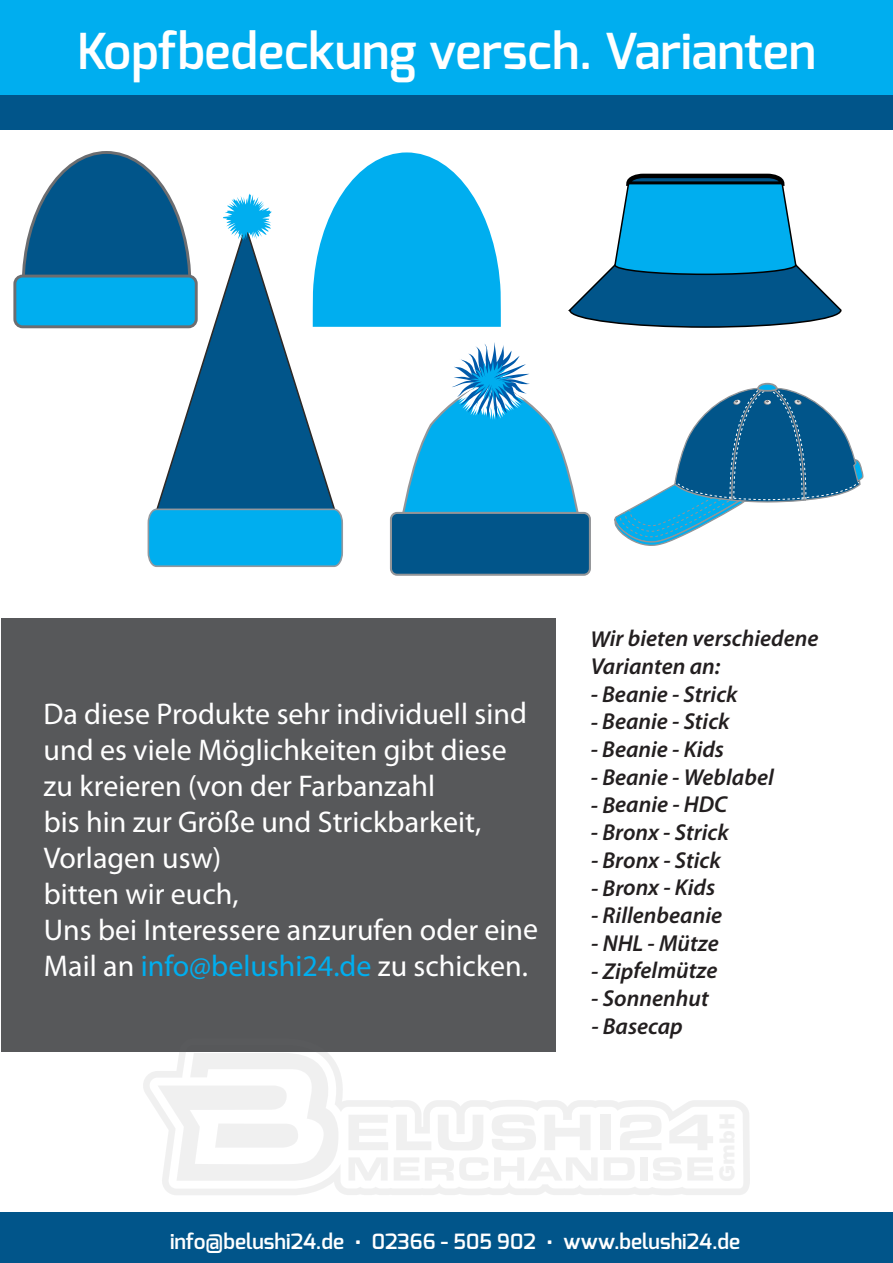
<style>
.page{position:relative;width:893px;height:1263px;background:#fff}
.page>*{position:absolute;margin:0;border:0;box-sizing:border-box;transform-origin:0 0}
.t1{font:600 49.5px "Exo";color:#fff}
.t2{font:30px/36px "Myriad Pro";color:#fff}
.t3{font:italic 600 23.1px/27.8px "Myriad Pro";color:#231f20}
.t4{font:600 21px "Exo";color:#fff}
.s1{color:#00aeef}
</style>
<div class="page">
<div style="left:0;top:94px;width:893px;height:36px;background:#01558a"></div>
<div style="left:0;top:0;width:893px;height:94px;background:#00aeef"></div>
<div style="left:0;top:1212px;width:893px;height:51px;background:#01558a"></div>
<div style="left:1px;top:618px;width:554px;height:433px;background:#57585a"></div>
<svg style="left:143px;top:1038px;width:607px;height:157px"></svg>
<svg style="left:396px;top:1115px;width:35px;height:35px"></svg>
<svg style="left:438px;top:1115px;width:45px;height:35px"></svg>
<svg style="left:492px;top:1114px;width:44px;height:36px"></svg>
<svg style="left:544px;top:1115px;width:47px;height:35px"></svg>
<div style="left:600px;top:1115px;width:11px;height:35px;background:#f0f0f0"></div>
<svg style="left:620px;top:1114px;width:41px;height:36px"></svg>
<svg style="left:669px;top:1115px;width:44px;height:35px"></svg>
<svg style="left:394px;top:1157px;width:204px;height:24px"></svg>
<svg style="left:604px;top:1157px;width:31px;height:23px"></svg>
<div style="left:640px;top:1157px;width:7px;height:23px;background:#f0f0f0"></div>
<svg style="left:653px;top:1157px;width:60px;height:24px"></svg>
<svg style="left:158px;top:1053px;width:230px;height:128px"></svg>
<svg style="left:20px;top:151px;width:162px;height:124px"></svg>
<div style="left:15px;top:276px;width:181px;height:51px;background:#00aeef;border-radius:8px"></div>
<div style="left:13px;top:275px;width:185px;height:53px;border:3px solid #6c6d70;border-radius:8px"></div>
<svg style="left:326px;top:152px;width:175px;height:175px"></svg>
<svg style="left:155px;top:224px;width:182px;height:284px;fill:#01558a"></svg>
<svg style="left:223px;top:194px;width:49px;height:47px"></svg>
<svg style="left:147px;top:508px;width:196px;height:59px;background:#0dace9"></svg>
<svg style="left:390px;top:342px;width:201px;height:234px"></svg>
<svg style="left:568px;top:173px;width:274px;height:155px"></svg>
<svg style="left:614px;top:382px;width:250px;height:164px"></svg>
<h1 class="t1" style="left:77px;top:20px;width:740px">Kopfbedeckung versch. Varianten</h1>
<p class="t2" style="left:43px;top:696px;width:496px">Da diese Produkte sehr individuell sind und es viele Möglichkeiten gibt diese zu kreieren (von der Farbanzahl<br>bis hin zur Größe und Strickbarkeit,<br>Vorlagen usw)<br>bitten wir euch,<br>Uns bei Interessere anzurufen oder eine<br>Mail an <span class="s1">info@belushi24.de</span> zu schicken.</p>
<p class="t3" style="left:591px;top:625px;width:229px">Wir bieten verschiedene<br>Varianten an:</p>
<p class="t3" style="left:591px;top:680px;width:148px">- Beanie - Strick</p>
<p class="t3" style="left:591px;top:708px;width:140px">- Beanie - Stick</p>
<p class="t3" style="left:591px;top:736px;width:135px">- Beanie - Kids</p>
<p class="t3" style="left:591px;top:763px;width:184px">- Beanie - Weblabel</p>
<p class="t3" style="left:591px;top:791px;width:138px">- Beanie - HDC</p>
<p class="t3" style="left:591px;top:819px;width:139px">- Bronx - Strick</p>
<p class="t3" style="left:591px;top:846px;width:131px">- Bronx - Stick</p>
<p class="t3" style="left:591px;top:874px;width:126px">- Bronx - Kids</p>
<p class="t3" style="left:591px;top:902px;width:133px">- Rillenbeanie</p>
<p class="t3" style="left:591px;top:929px;width:129px">- NHL - Mütze</p>
<p class="t3" style="left:591px;top:957px;width:128px">- Zipfelmütze</p>
<p class="t3" style="left:591px;top:985px;width:119px">- Sonnenhut</p>
<p class="t3" style="left:591px;top:1013px;width:93px">- Basecap</p>
<p class="t4" style="left:170px;top:1228px;width:572px">info@belushi24.de • 02366 - 505 902 • www.belushi24.de</p>
</div>
